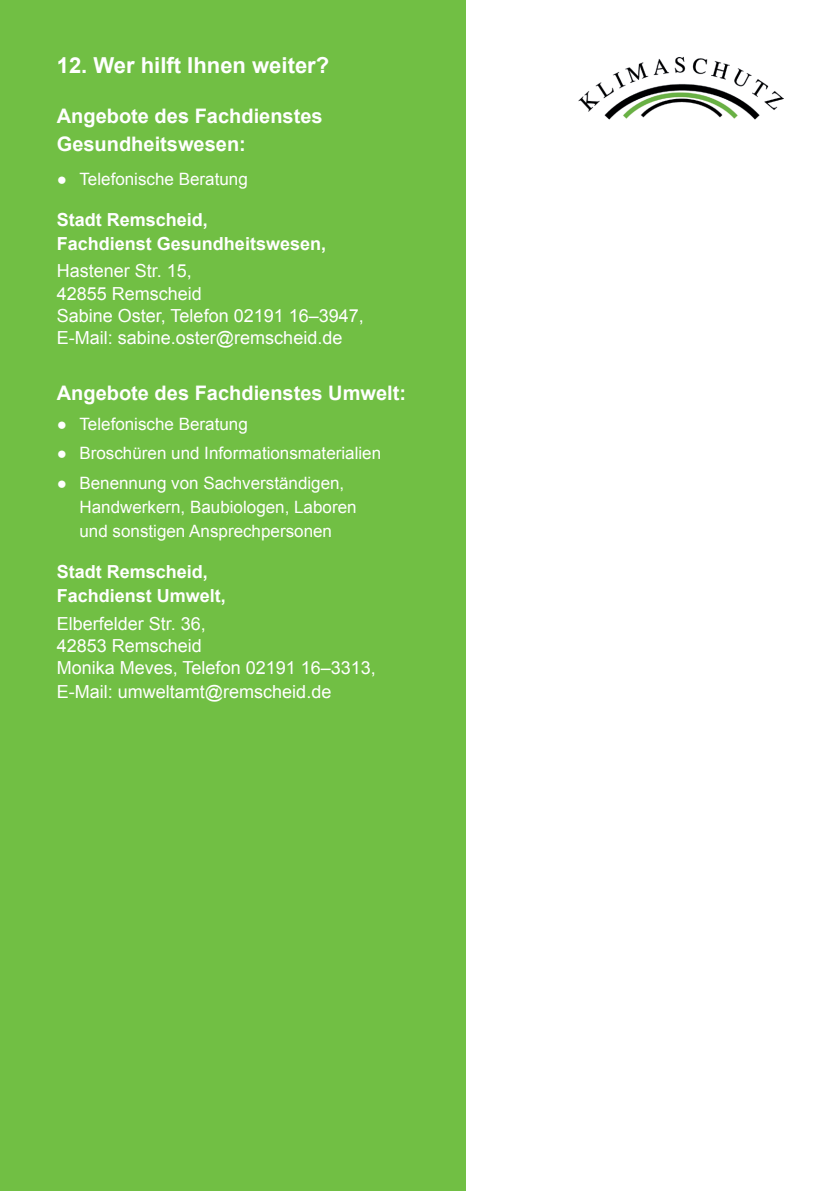
<style>
.page{position:relative;width:840px;height:1191px;background:#fff}
.page>*{position:absolute;margin:0;border:0;box-sizing:border-box;transform-origin:0 0}
.t1{font:700 22px "Arial";color:#fff}
.t2{font:700 20px/28px "Arial";color:#fff}
.t3{font:18px/22px "Arial";color:#fff}
.t4{font:700 18px/24px "Arial";color:#fff}
.t5{font:17px/24px "Arial";color:#fff}
</style>
<div class="page">
<img style="left:578px;top:57px;width:204px;height:63px">
<div style="left:0;top:0;width:465px;height:1191px;background:#71bf44"></div>
<p class="t1" style="left:57px;top:50px;width:274px">12. Wer hilft Ihnen weiter?</p>
<p class="t2" style="left:57px;top:103px;width:267px">Angebote des Fachdienstes<br>Gesundheitswesen:</p>
<p class="t5" style="left:57px;top:167px;width:192px">● Telefonische Beratung</p>
<p class="t4" style="left:57px;top:208px;width:271px">Stadt Remscheid,<br>Fachdienst Gesundheitswesen,</p>
<p class="t3" style="left:57px;top:260px;width:308px">Hastener Str. 15,<br>42855 Remscheid<br>Sabine Oster, Telefon 02191 16–3947,<br>E-Mail: sabine.oster@remscheid.de</p>
<p class="t2" style="left:57px;top:379px;width:350px">Angebote des Fachdienstes Umwelt:</p>
<p class="t5" style="left:57px;top:412px;width:192px">● Telefonische Beratung</p>
<p class="t5" style="left:57px;top:441px;width:326px">● Broschüren und Informationsmaterialien</p>
<p class="t5" style="left:79px;top:471px;width:278px;text-indent:-23px">● Benennung von Sachverständigen,<br>Handwerkern, Baubiologen, Laboren und sonstigen Ansprechpersonen</p>
<p class="t4" style="left:57px;top:560px;width:171px">Stadt Remscheid,<br>Fachdienst Umwelt,</p>
<p class="t3" style="left:57px;top:612px;width:320px">Elberfelder Str. 36,<br>42853 Remscheid<br>Monika Meves, Telefon 02191 16–3313,</p>
<p class="t3" style="left:57px;top:680px;width:276px">E-Mail: umweltamt@remscheid.de</p>
</div>
